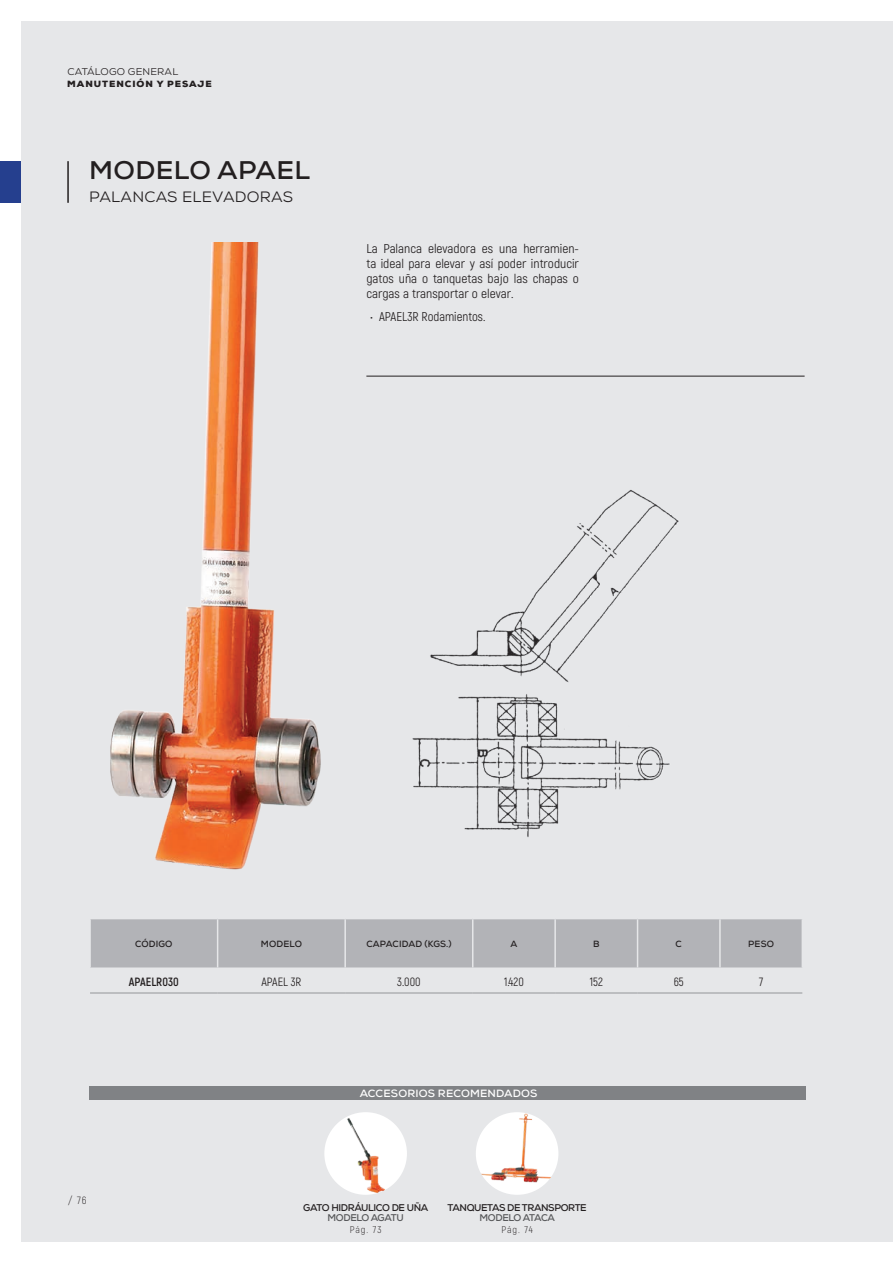
<style>
.page{position:relative;width:893px;height:1263px;background:#fff}
.page>*{position:absolute;margin:0;border:0;box-sizing:border-box;transform-origin:0 0}
.t1{font:700 25.5px "Nexa";letter-spacing:.015em;color:#231f20;scale:1.05 1}
.t2{font:15px "Nexa";letter-spacing:.015em;color:#231f20;scale:1.05 1}
.t3{font:12.75px/15px "Akrobat";color:#231f20;text-align:justify;scale:1.05 1}
.t4{font:12.75px "Akrobat";color:#231f20}
.t5{font:12px "Akrobat";color:#231f20}
.t6{font:700 12px "Akrobat";color:#231f20}
.t7{font:700 10.5px "Nexa";letter-spacing:.015em;color:#fff;scale:1.05 1}
.t8{font:300 10.5px "Akrobat";color:#231f20;scale:1.05 1}
.t9{font:700 9.75px "Nexa";letter-spacing:-.04em;color:#231f20}
.t10{font:700 9.75px "Nexa";letter-spacing:-.04em;color:#57585a}
.t11{font:9.75px "Nexa";letter-spacing:.015em;color:#231f20;scale:1.05 1}
.t12{font:300 9.75px "Akrobat";letter-spacing:.09em;color:#231f20;scale:1.05 1}
.t13{font:700 9px "Nexa";letter-spacing:.015em;color:#231f20}
.t14{font:900 9px "Nexa";letter-spacing:.1em;color:#231f20;scale:1.05 1}
</style>
<div class="page">
<div style="left:0;top:161px;width:33px;height:42px;background:#253f8e"></div>
<div style="left:21px;top:21px;width:872px;height:1221px;background:#e6e7e9"></div>
<div style="left:89px;top:1086px;width:717px;height:14px;background:#808285"></div>
<hr style="left:67px;top:161px;width:2px;height:42px;background:#231f20">
<hr style="left:366px;top:376px;width:439px;height:1px;background:#231f20">
<img style="left:412px;top:490px;width:267px;height:347px">
<div style="left:91px;top:919px;width:711px;height:48px;background:#b2b3b7"></div>
<hr style="left:344px;top:919px;width:2px;height:48px;background:#e6e7e9">
<hr style="left:472px;top:919px;width:1px;height:48px;background:#e6e7e9">
<hr style="left:554px;top:919px;width:2px;height:48px;background:#e6e7e9">
<hr style="left:637px;top:919px;width:1px;height:48px;background:#e6e7e9">
<hr style="left:719px;top:919px;width:2px;height:48px;background:#e6e7e9">
<hr style="left:217px;top:919px;width:1px;height:48px;background:#e6e7e9">
<hr style="left:90px;top:993px;width:128px;height:1px;background:#939598">
<hr style="left:218px;top:993px;width:127px;height:1px;background:#939598">
<hr style="left:345px;top:993px;width:128px;height:1px;background:#939598">
<hr style="left:473px;top:993px;width:82px;height:1px;background:#939598">
<hr style="left:555px;top:993px;width:83px;height:1px;background:#939598">
<hr style="left:638px;top:993px;width:82px;height:1px;background:#939598">
<hr style="left:720px;top:993px;width:82px;height:1px;background:#939598">
<img style="left:90px;top:243px;width:291px;height:688px">
<div style="left:324px;top:1112px;width:83px;height:83px;background:#fff;border-radius:50%"></div>
<img style="left:339px;top:1112px;width:60px;height:83px">
<div style="left:476px;top:1112px;width:82px;height:83px;background:#fff;border-radius:50%"></div>
<img style="left:476px;top:1112px;width:82px;height:71px">
<p class="t11" style="left:67px;top:65px;width:107px">CATÁLOGO GENERAL</p>
<p class="t14" style="left:67px;top:78px;width:139px">MANUTENCIÓN Y PESAJE</p>
<h1 class="t1" style="left:89px;top:154px;width:212px">MODELO APAEL</h1>
<p class="t2" style="left:89px;top:187px;width:196px">PALANCAS ELEVADORAS</p>
<p class="t3" style="left:366px;top:241px;width:204px">La Palanca elevadora es una herramien&shy;ta ideal para elevar y así poder introducir gatos uña o tanquetas bajo las chapas o cargas a transportar o elevar.</p>
<p class="t4" style="left:371px;top:309px;width:116px">• APAEL3R Rodamientos.</p>
<p class="t13" style="left:135px;top:938px;width:39px">CÓDIGO</p>
<p class="t13" style="left:261px;top:938px;width:43px">MODELO</p>
<p class="t13" style="left:366px;top:938px;width:87px">CAPACIDAD (KGS.)</p>
<p class="t13" style="left:511px;top:938px;width:8px">A</p>
<p class="t13" style="left:593px;top:938px;width:8px">B</p>
<p class="t13" style="left:676px;top:938px;width:8px">C</p>
<p class="t13" style="left:748px;top:938px;width:27px">PESO</p>
<p class="t6" style="left:129px;top:974px;width:51px">APAELR030</p>
<p class="t5" style="left:261px;top:974px;width:41px">APAEL 3R</p>
<p class="t5" style="left:397px;top:974px;width:25px">3.000</p>
<p class="t5" style="left:504px;top:974px;width:21px">1.420</p>
<p class="t5" style="left:590px;top:974px;width:14px">152</p>
<p class="t5" style="left:674px;top:974px;width:11px">65</p>
<p class="t5" style="left:759px;top:974px;width:6px">7</p>
<p class="t8" style="left:68px;top:1194px;width:19px">/ 76</p>
<p class="t7" style="left:360px;top:1087px;width:171px">ACCESORIOS RECOMENDADOS</p>
<p class="t9" style="left:303px;top:1201px;width:126px">GATO HIDRÁULICO DE UÑA</p>
<p class="t10" style="left:328px;top:1212px;width:78px">MODELO AGATU</p>
<p class="t12" style="left:350px;top:1224px;width:32px">Pág. 73</p>
<p class="t9" style="left:448px;top:1201px;width:141px">TANQUETAS DE TRANSPORTE</p>
<p class="t10" style="left:480px;top:1212px;width:77px">MODELO ATACA</p>
<p class="t12" style="left:501px;top:1224px;width:31px">Pág. 74</p>
</div>
